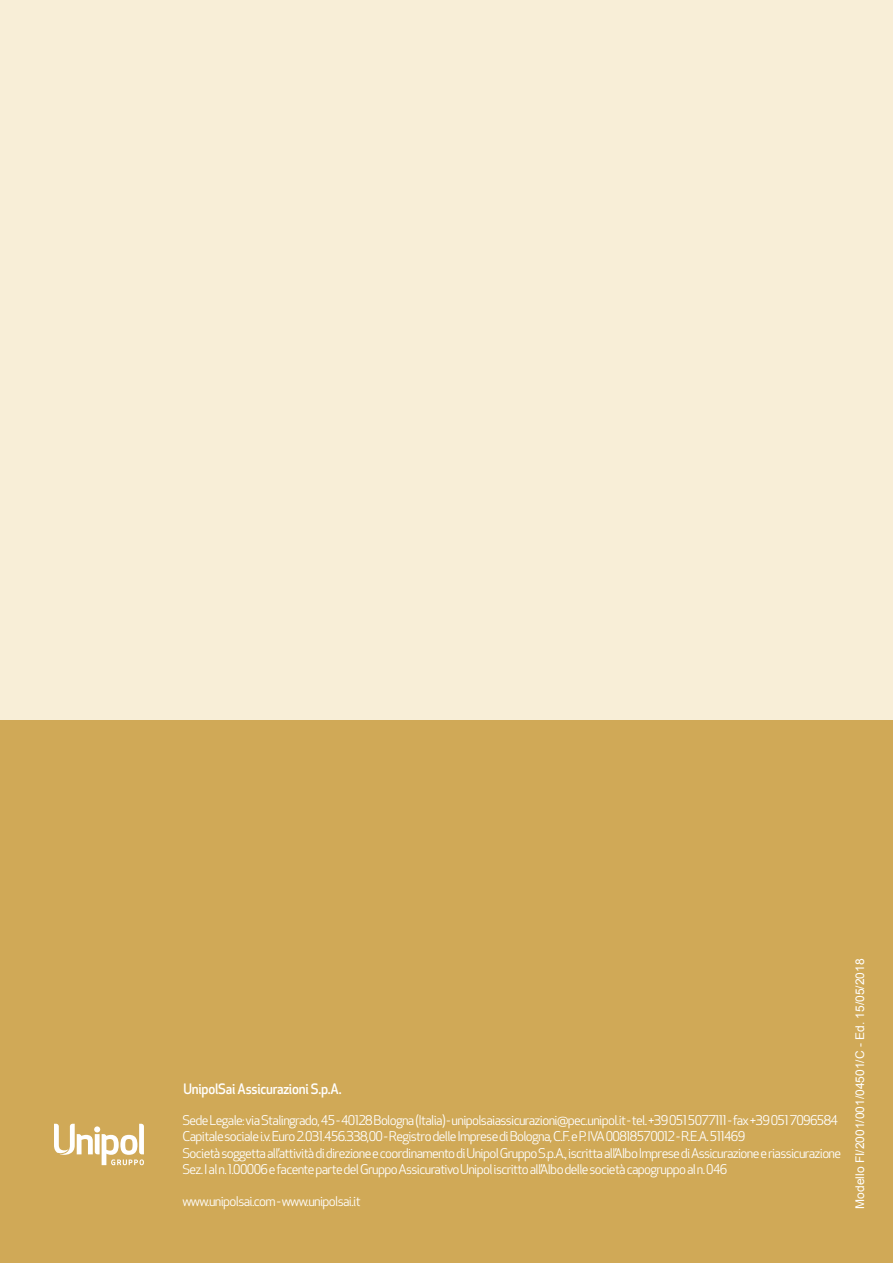
<style>
.page{position:relative;width:893px;height:1263px;background:#f8eed7}
.page>*{position:absolute;margin:0;border:0;box-sizing:border-box;transform-origin:0 0}
.t1{font:500 13.95px "Apex New";letter-spacing:-.02em;color:#fff;scale:.93 1}
.t2{font:13.05px/16.4px "Apex New";letter-spacing:-.05em;color:#fff}
.t3{font:12px "Arial";color:#fff}
</style>
<div class="page">
<div style="left:0;top:721px;width:893px;height:542px;background:#d0a957"></div>
<svg style="left:54px;top:1124px;width:90px;height:41px"></svg>
<p class="t1" style="left:183px;top:1080px;width:171px">UnipolSai Assicurazioni S.p.A.</p>
<p class="t2" style="left:182px;top:1112px;width:660px">Sede Legale: via Stalingrado, 45 - 40128 Bologna (Italia) - unipolsaiassicurazioni@pec.unipol.it - tel. +390515077111 - fax +390517096584<br>Capitale sociale i.v. Euro 2.031.456.338,00 - Registro delle Imprese di Bologna, C.F. e P. IVA 00818570012 - R.E.A. 511469<br>Società soggetta all’attività di direzione e coordinamento di Unipol Gruppo S.p.A., iscritta all’Albo Imprese di Assicurazione e riassicurazione Sez. I al n. 1.00006 e facente parte del Gruppo Assicurativo Unipol iscritto all’Albo delle società capogruppo al n. 046</p>
<p class="t2" style="left:182px;top:1192px;width:180px">www.unipolsai.com - www.unipolsai.it</p>
<p class="t3" style="left:852px;top:1209px;width:252px;rotate:-90deg">Modello FI/2001/001/04501/C - Ed. 15/05/2018</p>
</div>
